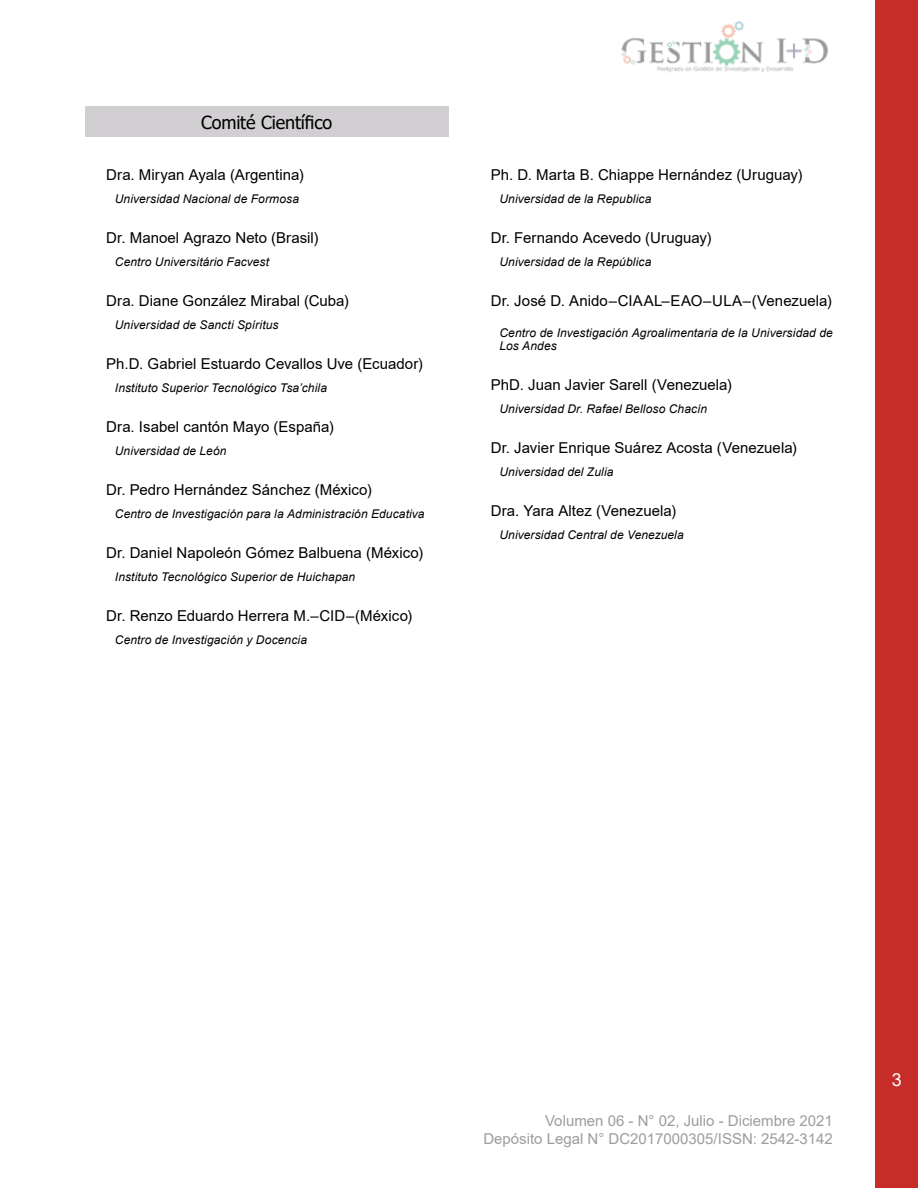
<style>
.page{position:relative;width:918px;height:1188px;background:#fff}
.page>*{position:absolute;margin:0;border:0;box-sizing:border-box;transform-origin:0 0}
.t1{font:18px "Tahoma";letter-spacing:-.01em;color:#000}
.t2{font:18px "Arial";color:#fff}
.t3{font:15px "Arial";letter-spacing:.005em;color:#000}
.t4{font:15px/18px "Arial";color:#9d9d9c;text-align:right}
.t5{font:italic 12px/13.5px "Arial";letter-spacing:.01em;color:#000}
</style>
<div class="page">
<div style="left:876px;top:0;width:42px;height:1188px;background:#c72d28"></div>
<img style="left:621px;top:21px;width:207px;height:52px">
<div style="left:85px;top:106px;width:363px;height:31px;background:#d2cfd2"></div>
<p class="t1" style="left:201px;top:110px;width:133px">Comité Científico</p>
<p class="t3" style="left:106px;top:164px;width:199px">Dra. Miryan Ayala (Argentina)</p>
<p class="t5" style="left:115px;top:192px;width:186px">Universidad Nacional de Formosa</p>
<p class="t3" style="left:106px;top:227px;width:214px">Dr. Manoel Agrazo Neto (Brasil)</p>
<p class="t5" style="left:115px;top:255px;width:156px">Centro Universitário Facvest</p>
<p class="t3" style="left:106px;top:290px;width:244px">Dra. Diane González Mirabal (Cuba)</p>
<p class="t5" style="left:115px;top:318px;width:165px">Universidad de Sancti Spíritus</p>
<p class="t3" style="left:106px;top:354px;width:318px">Ph.D. Gabriel Estuardo Cevallos Uve (Ecuador)</p>
<p class="t5" style="left:115px;top:381px;width:214px">Instituto Superior Tecnológico Tsa’chila</p>
<p class="t3" style="left:106px;top:417px;width:229px">Dra. Isabel cantón Mayo (España)</p>
<p class="t5" style="left:115px;top:444px;width:113px">Universidad de León</p>
<p class="t3" style="left:106px;top:480px;width:267px">Dr. Pedro Hernández Sánchez (México)</p>
<p class="t5" style="left:115px;top:507px;width:311px">Centro de Investigación para la Administración Educativa</p>
<p class="t3" style="left:106px;top:543px;width:318px">Dr. Daniel Napoleón Gómez Balbuena (México)</p>
<p class="t5" style="left:115px;top:570px;width:242px">Instituto Tecnológico Superior de Huichapan</p>
<p class="t3" style="left:106px;top:606px;width:307px">Dr. Renzo Eduardo Herrera M.–CID–(México)</p>
<p class="t5" style="left:115px;top:633px;width:194px">Centro de Investigación y Docencia</p>
<p class="t3" style="left:491px;top:164px;width:313px">Ph. D. Marta B. Chiappe Hernández (Uruguay)</p>
<p class="t5" style="left:499px;top:192px;width:154px">Universidad de la Republica</p>
<p class="t3" style="left:491px;top:227px;width:222px">Dr. Fernando Acevedo (Uruguay)</p>
<p class="t5" style="left:499px;top:255px;width:154px">Universidad de la República</p>
<p class="t3" style="left:491px;top:290px;width:342px">Dr. José D. Anido–CIAAL–EAO–ULA–(Venezuela)</p>
<p class="t5" style="left:499px;top:326px;width:335px">Centro de Investigación Agroalimentaria de la Universidad de<br>Los Andes</p>
<p class="t3" style="left:491px;top:375px;width:242px">PhD. Juan Javier Sarell (Venezuela)</p>
<p class="t5" style="left:499px;top:402px;width:209px">Universidad Dr. Rafael Belloso Chacín</p>
<p class="t3" style="left:491px;top:438px;width:308px">Dr. Javier Enrique Suárez Acosta (Venezuela)</p>
<p class="t5" style="left:499px;top:465px;width:116px">Universidad del Zulia</p>
<p class="t3" style="left:491px;top:501px;width:187px">Dra. Yara Altez (Venezuela)</p>
<p class="t5" style="left:499px;top:528px;width:186px">Universidad Central de Venezuela</p>
<p class="t4" style="left:483px;top:1112px;width:351px">Volumen 06 - N° 02, Julio - Diciembre 2021<br>Depósito Legal N° DC2017000305/ISSN: 2542-3142</p>
<p class="t2" style="left:892px;top:1068px;width:12px">3</p>
</div>
